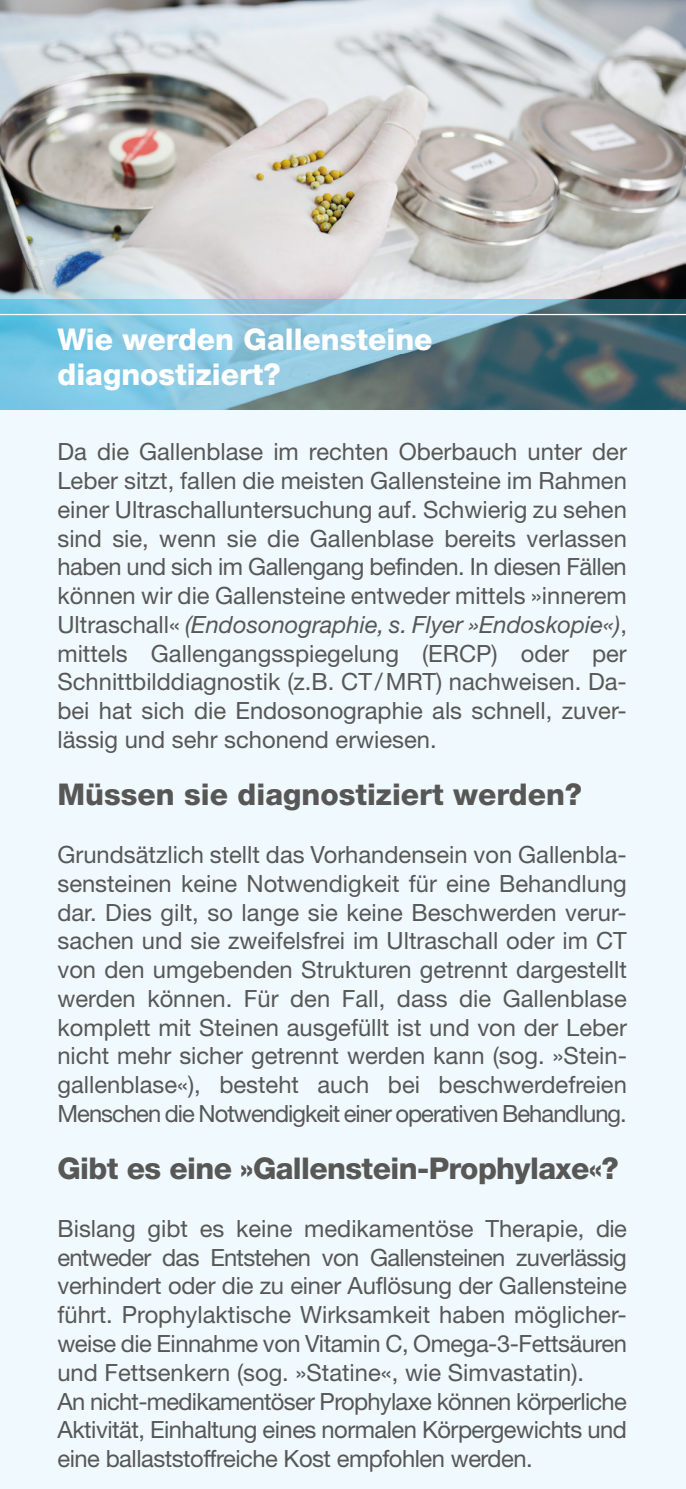
<style>
.page{position:relative;width:686px;height:1489px;background:#fff}
.page>*{position:absolute;margin:0;border:0;box-sizing:border-box;transform-origin:0 0}
.t1{font:800 30px/35px "Helvetica Neue";color:#fff}
.t2{font:800 30px "Helvetica Neue";letter-spacing:-.02em;color:#575756}
.t3{font:800 30px "Helvetica Neue";color:#575756}
.t4{font:23.75px/28.8px "Helvetica Neue";letter-spacing:-.02em;color:#575756;text-align:justify}
.s1{font-style:italic}
</style>
<div class="page">
<div style="left:0;top:409px;width:686px;height:1079px;background:#f0f9fe"></div>
<img style="left:0;top:0;width:686px;height:299px">
<img style="left:0;top:299px;width:686px;height:110px">
<hr style="left:0;top:314px;width:686px;height:1px;background:#fff">
<p class="t1" style="left:57px;top:321px;width:377px">Wie werden Gallensteine diagnostiziert?</p>
<p class="t4" style="left:57px;top:437px;width:571px">Da die Gallenblase im rechten Oberbauch unter der Leber sitzt, fallen die meisten Gallensteine im Rahmen einer Ultraschalluntersuchung auf. Schwierig zu sehen sind sie, wenn sie die Gallenblase bereits verlassen haben und sich im Gallengang befinden. In diesen Fällen können wir die Gallensteine entweder mittels »innerem Ultraschall« <span class="s1">(Endosonographie, s. Flyer »Endoskopie«)</span>, mittels Gallengangsspiegelung (ERCP) oder per Schnittbilddiagnostik (z.B. CT / MRT) nachweisen. Da&shy;bei hat sich die Endosonographie als schnell, zuver&shy;lässig und sehr schonend erwiesen.</p>
<p class="t3" style="left:57px;top:776px;width:526px">Müssen sie diagnostiziert werden?</p>
<p class="t4" style="left:57px;top:839px;width:571px">Grundsätzlich stellt das Vorhandensein von Gallenbla&shy;sensteinen keine Notwendigkeit für eine Behandlung dar. Dies gilt, so lange sie keine Beschwerden verur&shy;sachen und sie zweifelsfrei im Ultraschall oder im CT von den umgebenden Strukturen getrennt dargestellt werden können. Für den Fall, dass die Gallenblase komplett mit Steinen ausgefüllt ist und von der Leber nicht mehr sicher getrennt werden kann (sog. »Stein&shy;gallenblase«), besteht auch bei beschwerdefreien Menschen die Notwendigkeit einer operativen Behandlung.</p>
<p class="t2" style="left:57px;top:1150px;width:563px">Gibt es eine »Gallenstein-Prophylaxe«?</p>
<p class="t4" style="left:57px;top:1213px;width:571px;text-align:left">Bislang gibt es keine medikamentöse Therapie, die entweder das Entstehen von Gallensteinen zuverlässig verhindert oder die zu einer Auflösung der Gallensteine führt. Prophylaktische Wirksamkeit haben möglicher&shy;weise die Einnahme von Vitamin C, Omega-3-Fettsäuren und Fettsenkern (sog. »Statine«, wie Simvastatin).<br>An nicht-medikamentöser Prophylaxe können körperliche Aktivität, Einhaltung eines normalen Körpergewichts und eine ballaststoffreiche Kost empfohlen werden.</p>
</div>
